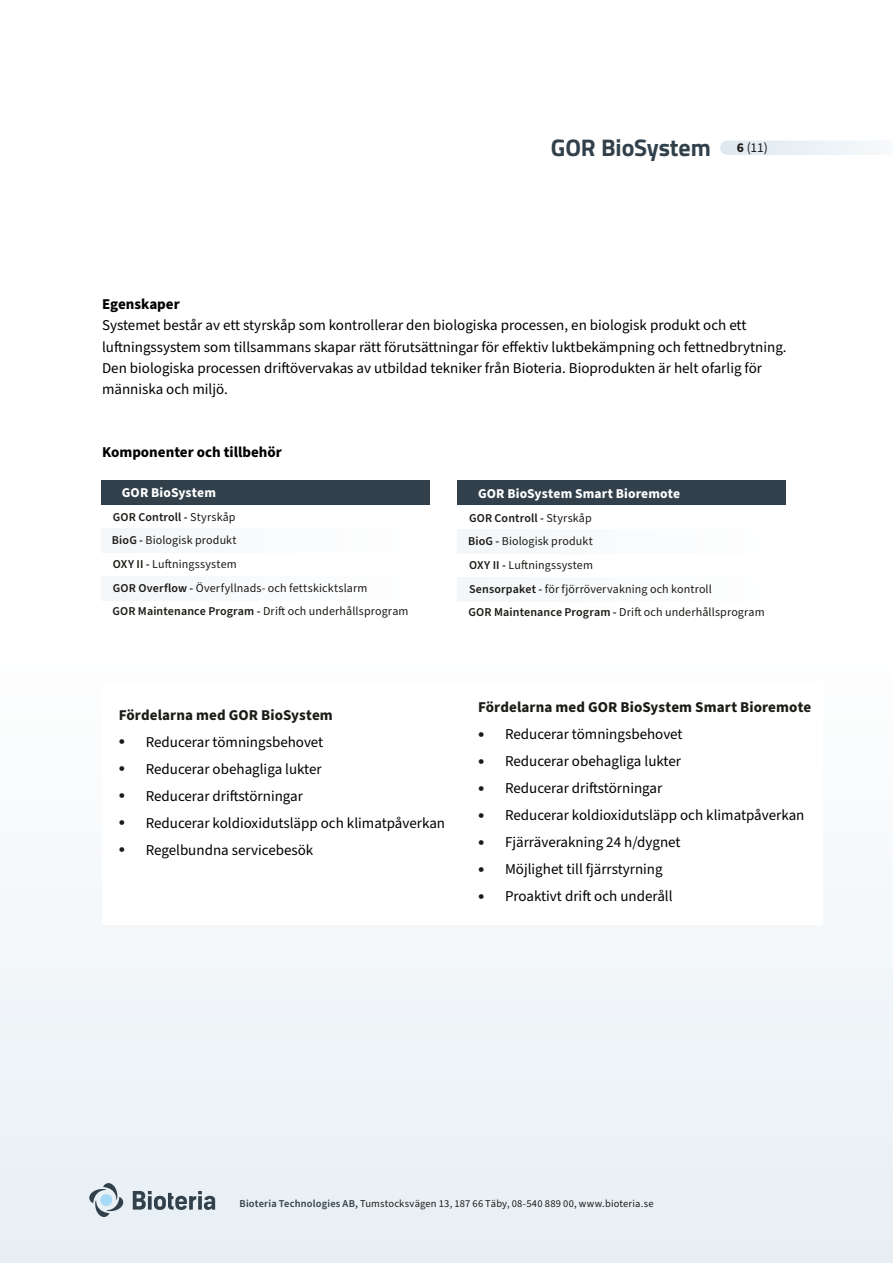
<style>
.page{position:relative;width:893px;height:1263px;background:#fff}
.page>*{position:absolute;margin:0;border:0;box-sizing:border-box;transform-origin:0 0}
.t1{font:700 24px "Cairo";letter-spacing:-.005em;color:#31404a}
.t2{font:15px/21px "Source Sans Pro";color:#000}
.t3{font:700 15px "Source Sans Pro";letter-spacing:.005em;color:#1d1b17}
.t4{font:700 15px "Source Sans Pro";color:#000}
.t5{font:700 13.5px "Source Sans Pro";letter-spacing:.01em;color:#fff}
.t6{font:12px "Source Sans Pro";letter-spacing:.01em;color:#1d1b17}
.t7{font:600 12px "Source Sans Pro";letter-spacing:.015em;color:#1d1b17}
.t8{font:10.5px "Source Sans Pro";letter-spacing:.02em;color:#1d1b17}
.s1{font-weight:400}
.s2{font-weight:600}
.s3{font-size:10.5px;color:#1d1b17}
.s4{font-weight:600;color:#31404a}
</style>
<div class="page">
<div style="left:0;top:616px;width:893px;height:647px;background:linear-gradient(to bottom,#fff,#e7eff5)"></div>
<div style="left:727px;top:140px;width:166px;height:15px;background:#ebf1f6"></div>
<svg style="left:133px;top:1191px;width:82px;height:19px"></svg>
<svg style="left:87px;top:1181px;width:39px;height:38px"></svg>
<div style="left:100px;top:1194px;width:12px;height:12px;background:#a7dbf5;border-radius:50%"></div>
<div style="left:101px;top:480px;width:329px;height:24px;background:#31404a"></div>
<div style="left:457px;top:481px;width:329px;height:24px;background:#31404a"></div>
<div style="left:101px;top:528px;width:329px;height:24px;background:#f9fbfc"></div>
<div style="left:457px;top:529px;width:329px;height:24px;background:#f9fbfc"></div>
<div style="left:101px;top:576px;width:329px;height:24px;background:#f9fbfc"></div>
<div style="left:457px;top:577px;width:329px;height:24px;background:#f9fbfc"></div>
<div style="left:102px;top:683px;width:720px;height:242px;background:#fff"></div>
<h1 class="t1" style="left:551px;top:128px;width:219px">GOR BioSystem <sup>6</sup> <sup>(11)</sup></h1>
<p class="t4" style="left:102px;top:294px;width:79px">Egenskaper</p>
<p class="t2" style="left:102px;top:315px;width:686px">Systemet består av ett styrskåp som kontrollerar den biologiska processen, en biologisk produkt och ett luftningssystem som tillsammans skapar rätt förutsättningar för effektiv luktbekämpning och fettnedbrytning.<br>Den biologiska processen driftövervakas av utbildad tekniker från Bioteria. Bioprodukten är helt ofarlig för människa och miljö.</p>
<p class="t4" style="left:102px;top:441px;width:181px">Komponenter och tillbehör</p>
<p class="t5" style="left:122px;top:483px;width:96px">GOR BioSystem</p>
<p class="t5" style="left:478px;top:484px;width:204px">GOR BioSystem Smart Bioremote</p>
<p class="t7" style="left:113px;top:509px;width:124px">GOR Controll - <span class="s1">Styrskåp</span></p>
<p class="t7" style="left:469px;top:510px;width:124px">GOR Controll - <span class="s1">Styrskåp</span></p>
<p class="t6" style="left:112px;top:532px;width:126px"><span class="s2">BioG -</span> Biologisk produkt</p>
<p class="t6" style="left:468px;top:533px;width:126px"><span class="s2">BioG -</span> Biologisk produkt</p>
<p class="t6" style="left:113px;top:556px;width:125px"><span class="s2">OXY II -</span> Luftningssystem</p>
<p class="t6" style="left:112px;top:603px;width:298px"><span class="s2">GOR Maintenance Program -</span> Drift och underhållsprogram</p>
<p class="t6" style="left:469px;top:557px;width:125px"><span class="s2">OXY II -</span> Luftningssystem</p>
<p class="t6" style="left:469px;top:604px;width:298px"><span class="s2">GOR Maintenance Program -</span> Drift och underhållsprogram</p>
<p class="t6" style="left:113px;top:580px;width:256px"><span class="s2">GOR Overflow -</span> Överfyllnads- och fettskicktslarm</p>
<p class="t6" style="left:469px;top:581px;width:244px"><span class="s2">Sensorpaket -</span> för fjörrövervakning och kontroll</p>
<p class="t3" style="left:119px;top:704px;width:216px">Fördelarna med GOR BioSystem</p>
<p class="t2" style="left:119px;top:732px;width:206px"><span class="s3">●</span> Reducerar tömningsbehovet</p>
<p class="t2" style="left:119px;top:759px;width:205px"><span class="s3">●</span> Reducerar obehagliga lukter</p>
<p class="t2" style="left:119px;top:786px;width:186px"><span class="s3">●</span> Reducerar driftstörningar</p>
<p class="t2" style="left:119px;top:813px;width:328px"><span class="s3">●</span> Reducerar koldioxidutsläpp och klimatpåverkan</p>
<p class="t2" style="left:119px;top:840px;width:196px"><span class="s3">●</span> Regelbundna servicebesök</p>
<p class="t3" style="left:478px;top:697px;width:335px">Fördelarna med GOR BioSystem Smart Bioremote</p>
<p class="t2" style="left:478px;top:724px;width:206px"><span class="s3">●</span> Reducerar tömningsbehovet</p>
<p class="t2" style="left:478px;top:751px;width:205px"><span class="s3">●</span> Reducerar obehagliga lukter</p>
<p class="t2" style="left:478px;top:778px;width:186px"><span class="s3">●</span> Reducerar driftstörningar</p>
<p class="t2" style="left:478px;top:805px;width:328px"><span class="s3">●</span> Reducerar koldioxidutsläpp och klimatpåverkan</p>
<p class="t2" style="left:478px;top:832px;width:204px"><span class="s3">●</span> Fjärräverakning 24 h/dygnet</p>
<p class="t2" style="left:478px;top:859px;width:186px"><span class="s3">●</span> Möjlighet till fjärrstyrning</p>
<p class="t2" style="left:478px;top:886px;width:196px"><span class="s3">●</span> Proaktivt drift och underåll</p>
<p class="t8" style="left:239px;top:1196px;width:416px"><span class="s4">Bioteria Technologies AB,</span> Tumstocksvägen 13, 187 66 Täby, 08-540 889 00, www.bioteria.se</p>
</div>
